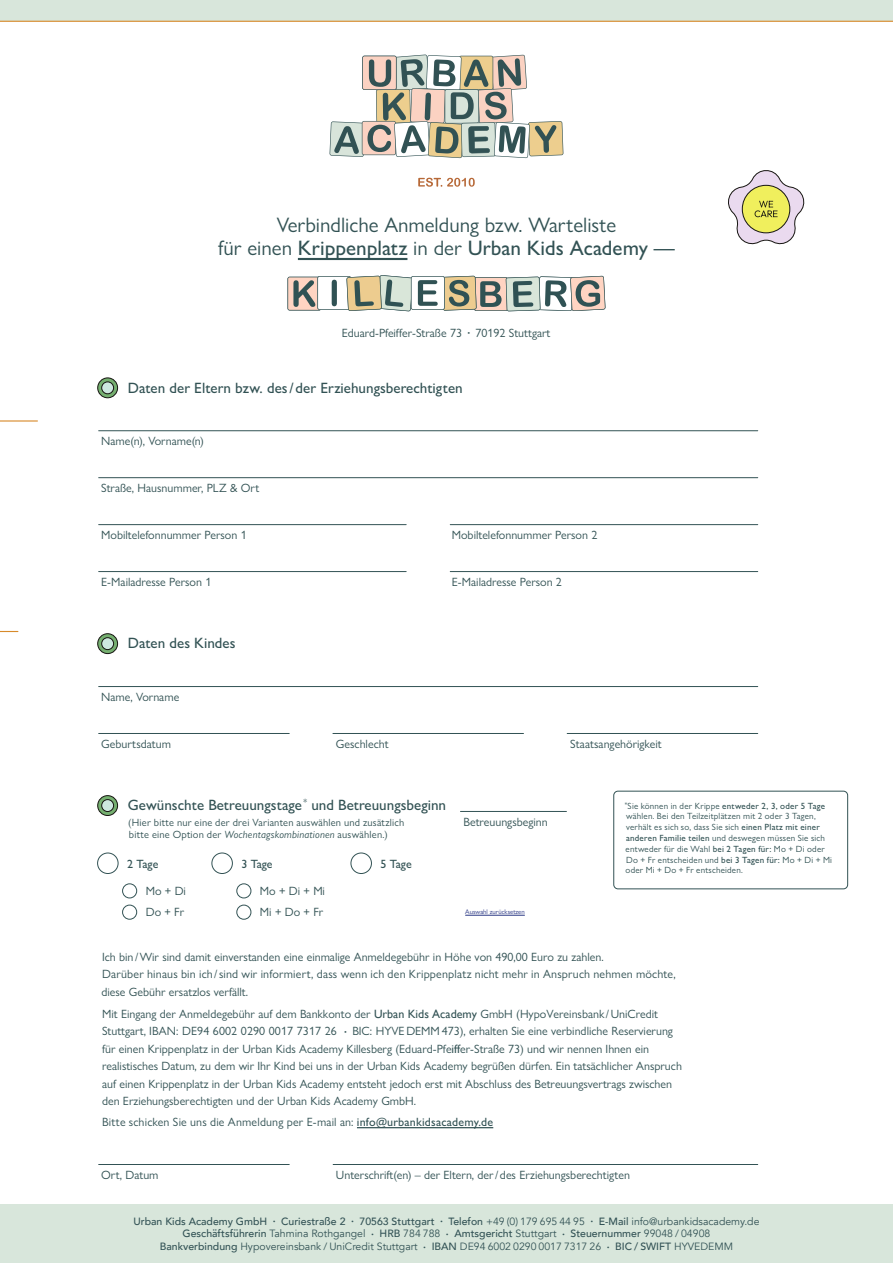
<style>
.page{position:relative;width:893px;height:1263px;background:#fff}
.page>*{position:absolute;margin:0;border:0;box-sizing:border-box;transform-origin:0 0}
.t1{font:21px/22.5px "Gill Sans Nova";color:#325254;text-align:center}
.t2{font:500 15px "Gill Sans Nova";color:#325254}
.t3{font:12px/17.4px "Gill Sans Nova";color:#325254}
.t4{font:500 12px "Gill Sans Nova";color:#325254}
.t5{font:500 10.5px "Avenir";color:#325255}
.t6{font:10.5px "Avenir";color:#325255}
.t7{font:10.5px/12.6px "Gill Sans Nova";letter-spacing:.02em;color:#325254}
.t8{font:9px/10.8px "Gill Sans Nova";letter-spacing:.025em;color:#325254}
.t9{font:6.75px "Gill Sans Nova";color:#283583}
.s1{font-weight:500}
.s2{font-weight:300;font-size:9px}
.s3{font-style:italic}
.s4{font-family:"Gill Sans"}
.s5{font-size:4.5px}
.s6{font-weight:500;font-size:4.5px}
.s7{font-weight:400}
</style>
<div class="page">
<div style="left:0;top:0;width:893px;height:21px;background:#d8e6db"></div>
<hr style="left:0;top:420px;width:37px;height:2px;background:#d78a2a">
<hr style="left:0;top:21px;width:893px;height:1px;background:#d78a2a">
<svg style="left:0;top:631px;width:18px;height:1px"></svg>
<div style="left:0;top:1204px;width:893px;height:59px;background:#d8e6db"></div>
<svg style="left:329px;top:55px;width:234px;height:103px"></svg>
<svg style="left:418px;top:178px;width:57px;height:9px"></svg>
<svg style="left:288px;top:275px;width:317px;height:36px"></svg>
<hr style="left:298px;top:258px;width:109px;height:2px;background:#325254">
<svg style="left:728px;top:170px;width:77px;height:74px"></svg>
<hr style="left:99px;top:430px;width:659px;height:1px;background:#325254">
<hr style="left:99px;top:477px;width:659px;height:1px;background:#325254">
<hr style="left:99px;top:524px;width:307px;height:1px;background:#325254">
<hr style="left:450px;top:524px;width:308px;height:1px;background:#325254">
<svg style="left:98px;top:378px;width:20px;height:20px"></svg>
<div style="left:97px;top:377px;width:21px;height:21px;border:1px solid #161511;border-radius:50%"></div>
<div style="left:102px;top:382px;width:12px;height:12px;background:#cde8df;border-radius:50%"></div>
<div style="left:101px;top:381px;width:13px;height:13px;border:1px solid #161511;border-radius:50%"></div>
<hr style="left:99px;top:686px;width:659px;height:1px;background:#325254">
<hr style="left:333px;top:733px;width:190px;height:1px;background:#325254">
<hr style="left:567px;top:733px;width:191px;height:1px;background:#325254">
<hr style="left:99px;top:733px;width:190px;height:1px;background:#325254">
<hr style="left:333px;top:1164px;width:425px;height:1px;background:#325254">
<hr style="left:99px;top:1164px;width:190px;height:1px;background:#325254">
<hr style="left:357px;top:1127px;width:136px;height:1px;background:#325254">
<svg style="left:98px;top:634px;width:20px;height:20px"></svg>
<div style="left:97px;top:633px;width:21px;height:21px;border:1px solid #161511;border-radius:50%"></div>
<div style="left:102px;top:638px;width:12px;height:12px;background:#cde8df;border-radius:50%"></div>
<div style="left:101px;top:637px;width:13px;height:13px;border:1px solid #161511;border-radius:50%"></div>
<svg style="left:98px;top:796px;width:20px;height:19px"></svg>
<div style="left:97px;top:795px;width:21px;height:21px;border:1px solid #161511;border-radius:50%"></div>
<div style="left:102px;top:800px;width:12px;height:11px;background:#cde8df;border-radius:50%"></div>
<div style="left:101px;top:799px;width:13px;height:13px;border:1px solid #161511;border-radius:50%"></div>
<hr style="left:99px;top:571px;width:307px;height:1px;background:#325254">
<hr style="left:450px;top:571px;width:308px;height:1px;background:#325254">
<div style="left:122px;top:883px;width:15px;height:15px;border:1px solid #325254;border-radius:50%"></div>
<div style="left:122px;top:905px;width:15px;height:14px;border:1px solid #325254;border-radius:50%"></div>
<div style="left:97px;top:853px;width:21px;height:21px;border:1px solid #325254;border-radius:50%"></div>
<div style="left:236px;top:883px;width:15px;height:15px;border:1px solid #325254;border-radius:50%"></div>
<div style="left:236px;top:905px;width:15px;height:14px;border:1px solid #325254;border-radius:50%"></div>
<div style="left:211px;top:853px;width:22px;height:21px;border:1px solid #325254;border-radius:50%"></div>
<div style="left:351px;top:853px;width:21px;height:21px;border:1px solid #325254;border-radius:50%"></div>
<div style="left:614px;top:791px;width:234px;height:98px;border:1px solid #325254;border-radius:4px"></div>
<hr style="left:460px;top:811px;width:106px;height:1px;background:#325254">
<hr style="left:465px;top:915px;width:60px;height:1px;background:#283583">
<h1 class="t1" style="left:218px;top:214px;width:458px">Verbindliche Anmeldung bzw. Warteliste<br>für einen <span class="s1">Krippenplatz</span> in der <span class="s1">Urban Kids Academy —</span></h1>
<p class="t3" style="left:342px;top:324px;width:210px">Eduard-Pfeiffer-Straße 73 <span class="s2">•</span> 70192 Stuttgart</p>
<p class="t2" style="left:128px;top:378px;width:336px">Daten der Eltern bzw. des/der Erziehungsberechtigten</p>
<p class="t3" style="left:101px;top:432px;width:104px">Name(n), Vorname(n)</p>
<p class="t3" style="left:101px;top:479px;width:160px">Straße, Hausnummer, PLZ &amp; Ort</p>
<p class="t3" style="left:101px;top:526px;width:147px">Mobiltelefonnummer Person 1</p>
<p class="t3" style="left:452px;top:526px;width:147px">Mobiltelefonnummer Person 2</p>
<p class="t3" style="left:101px;top:573px;width:112px">E-Mailadresse Person 1</p>
<p class="t3" style="left:452px;top:573px;width:112px">E-Mailadresse Person 2</p>
<p class="t2" style="left:128px;top:634px;width:109px">Daten des Kindes</p>
<p class="t3" style="left:101px;top:688px;width:80px">Name, Vorname</p>
<p class="t3" style="left:101px;top:735px;width:71px">Geburtsdatum</p>
<p class="t3" style="left:336px;top:735px;width:54px">Geschlecht</p>
<p class="t3" style="left:570px;top:735px;width:93px">Staatsangehörigkeit</p>
<p class="t2" style="left:128px;top:796px;width:320px">Gewünschte Betreuungstage <sup>*</sup> und Betreuungsbeginn</p>
<p class="t7" style="left:128px;top:816px;width:277px">(Hier bitte nur eine der drei Varianten auswählen und zusätzlich bitte eine Option der <span class="s3">Wochentagskombinationen</span> auswählen.)</p>
<p class="t4" style="left:127px;top:856px;width:33px">2 Tage</p>
<p class="t3" style="left:146px;top:881px;width:42px;line-height:20.9px">Mo + Di<br>Do + Fr</p>
<p class="t4" style="left:241px;top:856px;width:33px">3 Tage</p>
<p class="t4" style="left:380px;top:856px;width:33px">5 Tage</p>
<p class="t3" style="left:260px;top:881px;width:67px;line-height:20.9px">Mo + Di + Mi<br>Mi + Do + Fr</p>
<p class="t3" style="left:464px;top:813px;width:86px">Betreuungsbeginn</p>
<p class="t9" style="left:465px;top:908px;width:61px">Auswahl zurücksetzen</p>
<p class="t8" style="left:625px;top:800px;width:209px"><sup>*</sup>Sie können in der Krippe <span class="s1">entweder 2, 3, oder 5 Tage </span>wählen. Bei den Teilzeitplätzen mit 2 oder 3 Tagen, verhält es sich so, dass Sie sich <span class="s1">einen Platz mit einer anderen Familie teilen</span> und deswegen müssen Sie sich entweder für die Wahl <span class="s1">bei 2 Tagen für:</span> Mo + Di oder Do + Fr entscheiden und <span class="s1">bei 3 Tagen für:</span> Mo + Di + Mi oder Mi + Do + Fr entscheiden.</p>
<p class="t3" style="left:102px;top:947px;width:576px">Ich bin / Wir sind damit einverstanden eine einmalige Anmeldegebühr in Höhe von 490,00 Euro zu zahlen.<br>Darüber hinaus bin ich / sind wir informiert, dass wenn ich den Krippenplatz nicht mehr in Anspruch nehmen möchte, diese Gebühr ersatzlos verfällt.</p>
<p class="t3" style="left:102px;top:1005px;width:581px">Mit Eingang der Anmeldegebühr auf dem Bankkonto der <span class="s4">Urban Kids Academy</span> GmbH (HypoVereinsbank / UniCredit Stuttgart, IBAN: DE94 6002 0290 0017 7317 26 <span class="s2">•</span> BIC: HYVE DEMM 473), erhalten Sie eine verbindliche Reservierung für einen Krippenplatz in der Urban Kids Academy Killesberg (Eduard-Pfe<span class="s4">iff</span>er-Straße 73) und wir nennen Ihnen ein realistisches Datum, zu dem wir Ihr Kind bei uns in der Urban Kids Academy begrüßen dürfen. Ein tatsächlicher Anspruch auf einen Krippenplatz in der Urban Kids Academy entsteht jedoch erst mit Abschluss des Betreuungsvertrags zwischen den Erziehungsberechtigten und der Urban Kids Academy GmbH.</p>
<p class="t3" style="left:102px;top:1113px;width:393px">Bitte schicken Sie uns die Anmeldung per E-mail an: <span class="s1">info@urbankidsacademy.de</span></p>
<p class="t3" style="left:101px;top:1166px;width:59px">Ort, Datum</p>
<p class="t3" style="left:336px;top:1166px;width:296px">Unterschrift(en) – der Eltern, der/des Erziehungsberechtigten</p>
<p class="t5" style="left:133px;top:1212px;width:135px">Urban Kids Academy GmbH</p>
<p class="t5" style="left:273px;top:1212px;width:74px"><span class="s5">•</span> Curiestraße 2</p>
<p class="t5" style="left:351px;top:1212px;width:85px"><span class="s5">•</span> 70563 Stuttgart</p>
<p class="t6" style="left:440px;top:1215px;width:146px"><span class="s6">•</span> <span class="s1">Telefon</span> +49 (0) 179 695 44 95</p>
<p class="t6" style="left:591px;top:1215px;width:170px"><span class="s6">•</span> <span class="s1">E-Mail</span> info@urbankidsacademy.de</p>
<p class="t5" style="left:183px;top:1224px;width:185px">Geschäftsführerin <span class="s7">Tahmina Rothgangel</span></p>
<p class="t6" style="left:371px;top:1227px;width:70px"><span class="s6">•</span> <span class="s1">HRB</span> 784 788</p>
<p class="t5" style="left:446px;top:1224px;width:112px"><span class="s5">•</span> Amtsgericht <span class="s7">Stuttgart</span></p>
<p class="t5" style="left:562px;top:1224px;width:149px"><span class="s5">•</span> Steuernummer <span class="s7">99048 / 04908</span></p>
<p class="t6" style="left:160px;top:1240px;width:259px"><span class="s1">Bankverbindung</span> Hypovereinsbank / UniCredit Stuttgart</p>
<p class="t6" style="left:424px;top:1240px;width:179px"><span class="s6">•</span> <span class="s1">IBAN</span> DE94 6002 0290 0017 7317 26</p>
<p class="t5" style="left:607px;top:1237px;width:128px"><span class="s5">•</span> BIC / SWIFT <span class="s7">HYVEDEMM</span></p>
</div>
